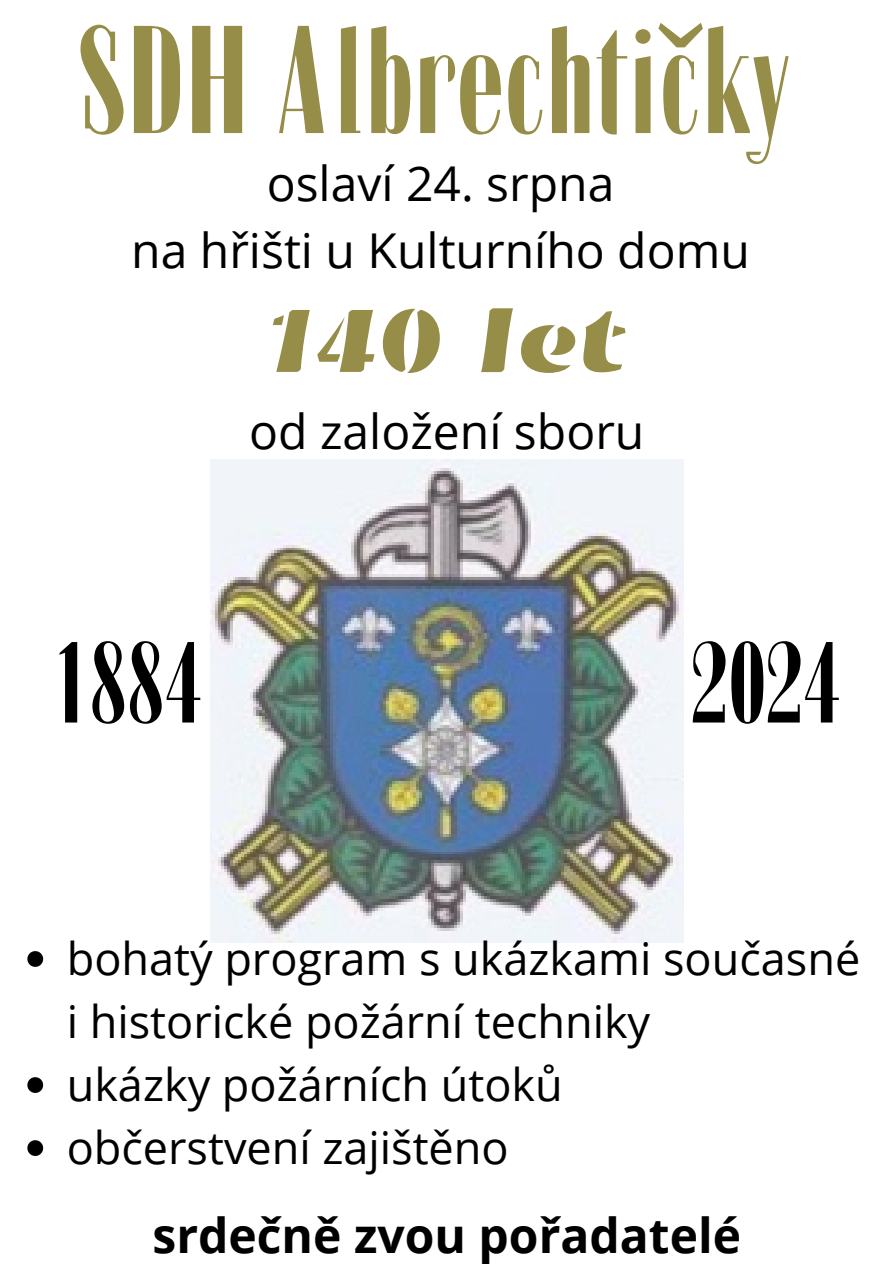
<style>
.page{position:relative;width:894px;height:1264px;background:#fff}
.page>*{position:absolute;margin:0;border:0;box-sizing:border-box;transform-origin:0 0}
.t1{font:148.2px "Zabatana Poster";color:#968d48}
.t2{font:112.5px "Zabatana Poster";color:#000}
.t3{font:94.35px "Emblema One";color:#968d48}
.t4{font:48px "Open Sans";color:#000}
.t5{font:700 48px "Open Sans";color:#000}
.t6{font:45px/63px "Open Sans";color:#000}
</style>
<div class="page">
<img style="left:210px;top:459px;width:473px;height:483px">
<svg style="left:27px;top:951px;width:16px;height:15px"></svg>
<svg style="left:27px;top:1077px;width:16px;height:15px"></svg>
<svg style="left:27px;top:1140px;width:16px;height:15px"></svg>
<h1 class="t1" style="left:77px;top:30px;width:716px">SDH Albrechtičky</h1>
<p class="t4" style="left:266px;top:150px;width:349px">oslaví 24. srpna</p>
<p class="t4" style="left:131px;top:216px;width:620px">na hřišti u Kulturního domu</p>
<h3 class="t3" style="left:267px;top:285px;width:360px">140 let</h3>
<p class="t4" style="left:249px;top:397px;width:396px">od založení sboru</p>
<p class="t2" style="left:53px;top:644px;width:151px">1884</p>
<p class="t2" style="left:691px;top:644px;width:151px">2024</p>
<h2 class="t6" style="left:67px;top:925px;width:794px">bohatý program s ukázkami současné i historické požární techniky</h2>
<h2 class="t6" style="left:67px;top:1051px;width:497px">ukázky požárních útoků</h2>
<p class="t6" style="left:67px;top:1114px;width:443px">občerstvení zajištěno</p>
<p class="t5" style="left:152px;top:1201px;width:590px">srdečně zvou pořadatelé</p>
</div>
